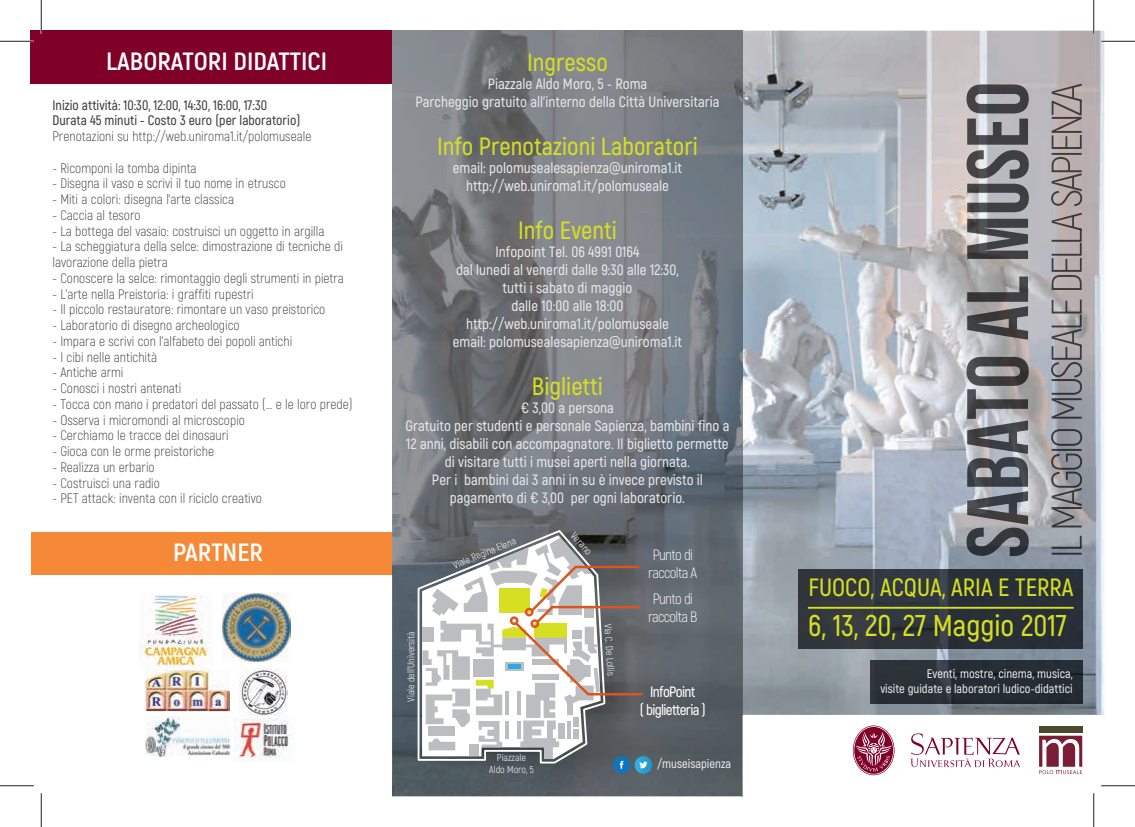
<style>
.page{position:relative;width:1135px;height:827px;background:#fff}
.page>*{position:absolute;margin:0;border:0;box-sizing:border-box;transform-origin:0 0}
.t1{font:600 30px "Akrobat";color:#d6df21}
.t2{font:600 25px "Akrobat";color:#d6df21}
.t3{font:700 25px "Akrobat";color:#fff;scale:1.07 1}
.t4{font:600 15px/18px "Akrobat";color:#e6e7e9;text-align:center}
.t5{font:300 15px/18px "Akrobat";letter-spacing:-.045em;color:#fff;text-align:center}
.t6{font:600 15px/18px "Akrobat";letter-spacing:-.045em;color:#fff;text-align:center}
.t7{font:300 13.75px/15.8px "Akrobat";color:#3e3e3f}
.t8{font:600 13.75px/15.8px "Akrobat";color:#3e3e3f}
.t9{font:600 12.5px/15px "Akrobat";color:#e6e7e9;text-align:right}
.t10{font:10px/12px "Akrobat";color:#e6e7e9;text-align:center}
</style>
<div class="page">
<div style="left:31px;top:532px;width:362px;height:43px;background:#f58938"></div>
<img style="left:139px;top:594px;width:72px;height:73px">
<img style="left:223px;top:593px;width:68px;height:68px">
<img style="left:146px;top:669px;width:83px;height:43px">
<img style="left:240px;top:669px;width:48px;height:47px">
<img style="left:233px;top:718px;width:56px;height:43px">
<img style="left:145px;top:716px;width:86px;height:41px">
<img style="left:743px;top:31px;width:240px;height:555px">
<img style="left:983px;top:31px;width:121px;height:84px">
<img style="left:1025px;top:115px;width:79px;height:471px">
<img style="left:743px;top:586px;width:79px;height:129px">
<img style="left:1065px;top:586px;width:39px;height:129px">
<img style="left:822px;top:649px;width:243px;height:66px">
<img style="left:799px;top:569px;width:283px;height:80px">
<img style="left:870px;top:660px;width:212px;height:43px">
<img style="left:966px;top:84px;width:63px;height:472px">
<img style="left:1051px;top:84px;width:31px;height:470px">
<hr style="left:808px;top:607px;width:265px;height:1px;background:#d6df21">
<svg style="left:910px;top:733px;width:110px;height:34px"></svg>
<svg style="left:853px;top:725px;width:41px;height:50px"></svg>
<div style="left:1039px;top:726px;width:43px;height:6px;background:#494b2c"></div>
<svg style="left:1039px;top:735px;width:43px;height:39px"></svg>
<img style="left:392px;top:31px;width:351px;height:765px">
<img style="left:392px;top:532px;width:1px;height:43px">
<svg style="left:417px;top:529px;width:189px;height:235px;background:#73797e"></svg>
<div style="left:31px;top:31px;width:361px;height:53px;background:#7f0128"></div>
<div style="left:613px;top:756px;width:17px;height:17px;background:#1074bc;border-radius:50%"></div>
<svg style="left:635px;top:756px;width:17px;height:17px"></svg>
<svg style="left:422px;top:537px;width:225px;height:231px"></svg>
<hr style="left:0;top:40px;width:34px;height:2px;background:#fff">
<hr style="left:1101px;top:40px;width:34px;height:2px;background:#fff">
<hr style="left:40px;top:0;width:2px;height:34px;background:#fff">
<hr style="left:0;top:41px;width:34px;height:1px;background:#231f20">
<hr style="left:1101px;top:41px;width:34px;height:1px;background:#231f20">
<hr style="left:0;top:785px;width:34px;height:1px;background:#231f20">
<hr style="left:1101px;top:785px;width:34px;height:1px;background:#231f20">
<hr style="left:41px;top:0;width:1px;height:34px;background:#231f20">
<hr style="left:41px;top:793px;width:1px;height:34px;background:#231f20">
<hr style="left:1093px;top:0;width:1px;height:34px;background:#231f20">
<hr style="left:1093px;top:793px;width:1px;height:34px;background:#231f20">
<h2 class="t3" style="left:106px;top:46px;width:208px">LABORATORI DIDATTICI</h2>
<p class="t8" style="left:52px;top:97px;width:249px">Inizio attività: 10:30, 12:00, 14:30, 16:00, 17:30<br>Durata 45 minuti - Costo 3 euro (per laboratorio)</p>
<p class="t7" style="left:52px;top:128px;width:260px">Prenotazioni su http://web.uniroma1.it/polomuseale</p>
<p class="t7" style="left:52px;top:160px;width:146px">- Ricomponi la tomba dipinta</p>
<p class="t7" style="left:52px;top:175px;width:235px">- Disegna il vaso e scrivi il tuo nome in etrusco</p>
<p class="t7" style="left:52px;top:191px;width:183px">- Miti a colori: disegna l’arte classica</p>
<p class="t7" style="left:52px;top:207px;width:90px">- Caccia al tesoro</p>
<p class="t7" style="left:52px;top:223px;width:274px">- La bottega del vasaio: costruisci un oggetto in argilla</p>
<p class="t7" style="left:52px;top:238px;width:292px">- La scheggiatura della selce: dimostrazione di tecniche di lavorazione della pietra</p>
<p class="t7" style="left:52px;top:270px;width:293px">- Conoscere la selce: rimontaggio degli strumenti in pietra</p>
<p class="t7" style="left:52px;top:286px;width:203px">- L’arte nella Preistoria: i graffiti rupestri</p>
<p class="t7" style="left:52px;top:301px;width:274px">- Il piccolo restauratore: rimontare un vaso preistorico</p>
<p class="t7" style="left:52px;top:317px;width:189px">- Laboratorio di disegno archeologico</p>
<p class="t7" style="left:52px;top:333px;width:241px">- Impara e scrivi con l’alfabeto dei popoli antichi</p>
<p class="t7" style="left:52px;top:349px;width:106px">- I cibi nelle antichità</p>
<p class="t7" style="left:52px;top:364px;width:73px">- Antiche armi</p>
<p class="t7" style="left:52px;top:380px;width:130px">- Conosci i nostri antenati</p>
<p class="t7" style="left:52px;top:396px;width:302px">- Tocca con mano i predatori del passato (… e le loro prede)</p>
<p class="t7" style="left:52px;top:412px;width:194px">- Osserva i micromondi al microscopio</p>
<p class="t7" style="left:52px;top:427px;width:178px">- Cerchiamo le tracce dei dinosauri</p>
<p class="t7" style="left:52px;top:443px;width:163px">- Gioca con le orme preistoriche</p>
<p class="t7" style="left:52px;top:459px;width:104px">- Realizza un erbario</p>
<p class="t7" style="left:52px;top:475px;width:109px">- Costruisci una radio</p>
<p class="t7" style="left:52px;top:490px;width:211px">- PET attack: inventa con il riciclo creativo</p>
<h2 class="t3" style="left:173px;top:537px;width:86px">PARTNER</h2>
<h2 class="t2" style="left:527px;top:47px;width:82px">Ingresso</h2>
<p class="t4" style="left:415px;top:74px;width:306px">Piazzale Aldo Moro, 5 - Roma<br>Parcheggio gratuito all’interno della Città Universitaria</p>
<h2 class="t2" style="left:437px;top:131px;width:262px">Info Prenotazioni Laboratori</h2>
<p class="t4" style="left:453px;top:158px;width:231px">email: polomusealesapienza@uniroma1.it http://web.uniroma1.it/polomuseale</p>
<h2 class="t2" style="left:518px;top:215px;width:100px">Info Eventi</h2>
<p class="t4" style="left:453px;top:242px;width:231px">Infopoint Tel. 06 4991 0164<br>dal lunedi al venerdi dalle 9:30 alle 12:30, tutti i sabato di maggio<br>dalle 10:00 alle 18:00 http://web.uniroma1.it/polomuseale email: polomusealesapienza@uniroma1.it</p>
<h2 class="t2" style="left:532px;top:371px;width:73px">Biglietti</h2>
<p class="t4" style="left:405px;top:398px;width:325px">€ 3,00 a persona<br>Gratuito per studenti e personale Sapienza, bambini fino a 12 anni, disabili con accompagnatore. Il biglietto permette di visitare tutti i musei aperti nella giornata.<br>Per i bambini dai 3 anni in su è invece previsto il pagamento di € 3,00 per ogni laboratorio.</p>
<p class="t10" style="left:405px;top:702px;width:72px;rotate:-90deg">Viale dell’Università</p>
<p class="t10" style="left:451px;top:560px;width:68px;rotate:-22deg">Viale Regina Elena</p>
<p class="t10" style="left:577px;top:529px;width:27px;rotate:48deg">Verano</p>
<p class="t10" style="left:614px;top:623px;width:54px;rotate:86deg">Via C. De Lollis</p>
<p class="t10" style="left:489px;top:751px;width:46px">Piazzale<br>Aldo Moro, 5</p>
<p class="t5" style="left:648px;top:546px;width:50px;text-align:left">Punto di raccolta A</p>
<p class="t5" style="left:648px;top:589px;width:51px">Punto di raccolta B</p>
<p class="t6" style="left:640px;top:682px;width:67px">InfoPoint<br>( biglietteria )</p>
<p class="t9" style="left:657px;top:756px;width:76px">/museisapienza</p>
<h2 class="t2" style="left:809px;top:571px;width:266px">FUOCO, ACQUA, ARIA E TERRA</h2>
<h1 class="t1" style="left:808px;top:607px;width:260px">6, 13, 20, 27 Maggio 2017</h1>
<p class="t9" style="left:880px;top:666px;width:194px">Eventi, mostre, cinema, musica,<br>visite guidate e laboratori ludico-didattici</p>
</div>
